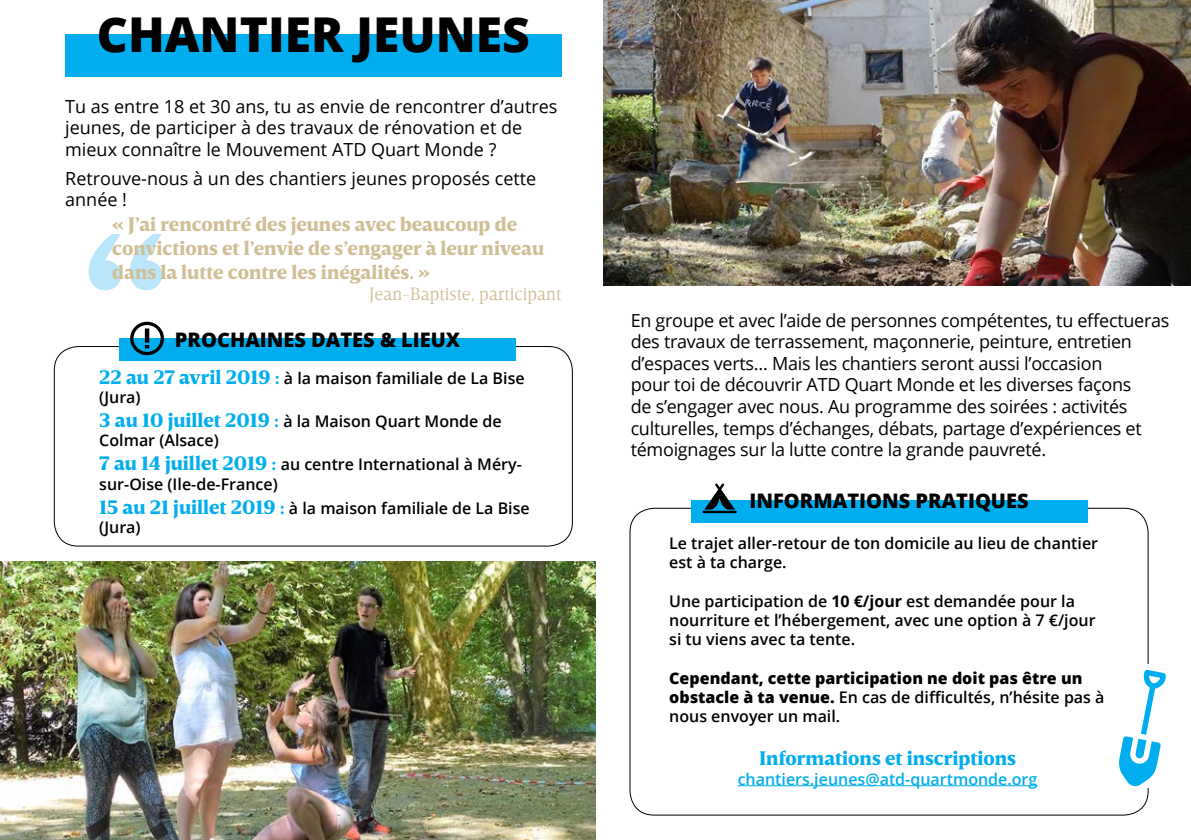
<style>
.page{position:relative;width:1191px;height:840px;background:#fff}
.page>*{position:absolute;margin:0;border:0;box-sizing:border-box;transform-origin:0 0}
.t1{font:800 48px "Open Sans";color:#000}
.t2{font:900 20px/24px "Breve Text";color:#d0be94}
.t3{font:800 20px "Open Sans";color:#000}
.t4{font:900 20px "Breve Text";color:#00aeef}
.t5{font:18px/21.6px "Open Sans";letter-spacing:-.015em;color:#000}
.t6{font:300 18px "Breve Text";color:#d0be94}
.t7{font:600 16px/19.2px "Open Sans";color:#000}
.t8{font:800 16px/19.2px "Open Sans";color:#000}
.t9{font:600 16px "Open Sans";color:#00aeef}
.s1{font-family:"Breve Text";font-weight:900;font-size:20px;color:#00aeef}
.s2{font-weight:700}
.s3{font-weight:600}
</style>
<div class="page">
<div style="left:65px;top:34px;width:496px;height:43px;background:#00aeef"></div>
<svg style="left:89px;top:234px;width:73px;height:56px"></svg>
<img style="left:0;top:561px;width:595px;height:278px">
<div style="left:119px;top:338px;width:397px;height:22px;background:#00aeef"></div>
<img style="left:603px;top:0;width:588px;height:285px">
<div style="left:690px;top:499px;width:397px;height:23px;background:#00aeef"></div>
<hr style="left:737px;top:784px;width:300px;height:1px;background:#00aeef">
<svg style="left:130px;top:321px;width:34px;height:34px"></svg>
<svg style="left:704px;top:483px;width:31px;height:26px"></svg>
<hr style="left:702px;top:510px;width:34px;height:3px;background:#000">
<svg style="left:1119px;top:669px;width:46px;height:118px"></svg>
<h1 class="t1" style="left:97px;top:-2px;width:434px">CHANTIER JEUNES</h1>
<p class="t5" style="left:65px;top:95px;width:494px">Tu as entre 18 et 30 ans, tu as envie de rencontrer d’autres jeunes, de participer à des travaux de rénovation et de mieux connaître le Mouvement ATD Quart Monde ?</p>
<p class="t5" style="left:65px;top:167px;width:472px">Retrouve-nous à un des chantiers jeunes proposés cette année !</p>
<p class="t2" style="left:112px;top:212px;width:433px">« J’ai rencontré des jeunes avec beaucoup de convictions et l’envie de s’engager à leur niveau dans la lutte contre les inégalités. »</p>
<p class="t6" style="left:369px;top:284px;width:194px">Jean-Baptiste, participant</p>
<p class="t3" style="left:175px;top:324px;width:287px">PROCHAINES DATES &amp; LIEUX</p>
<p class="t7" style="left:99px;top:368px;width:427px"><span class="s1">22 au 27 avril 2019 :</span> à la maison familiale de La Bise (Jura)</p>
<p class="t7" style="left:99px;top:411px;width:404px"><span class="s1">3 au 10 juillet 2019 :</span> à la Maison Quart Monde de<br>Colmar (Alsace)</p>
<p class="t7" style="left:99px;top:454px;width:424px"><span class="s1">7 au 14 juillet 2019 :</span> au centre International à Méry&shy;sur-Oise (Ile-de-France)</p>
<p class="t7" style="left:99px;top:497px;width:432px"><span class="s1">15 au 21 juillet 2019 :</span> à la maison familiale de La Bise (Jura)</p>
<p class="t5" style="left:630px;top:308px;width:540px">En groupe et avec l’aide de personnes compétentes, tu effectueras des travaux de terrassement, maçonnerie, peinture, entretien d’espaces verts… Mais les chantiers seront aussi l’occasion<br>pour toi de découvrir ATD Quart Monde et les diverses façons<br>de s’engager avec nous. Au programme des soirées : activités culturelles, temps d’échanges, débats, partage d’expériences et témoignages sur la lutte contre la grande pauvreté.</p>
<p class="t3" style="left:749px;top:485px;width:280px">INFORMATIONS PRATIQUES</p>
<p class="t7" style="left:669px;top:533px;width:430px">Le trajet aller-retour de ton domicile au lieu de chantier est à ta charge.</p>
<p class="t7" style="left:669px;top:590px;width:428px">Une participation de <span class="s2">10 €/jour</span> est demandée pour la nourriture et l’hébergement, avec une option à 7 €/jour si tu viens avec ta tente.</p>
<p class="t8" style="left:669px;top:667px;width:437px">Cependant, cette participation ne doit pas être un obstacle à ta venue. <span class="s3">En cas de difficultés, n’hésite pas à nous envoyer un mail.</span></p>
<p class="t4" style="left:759px;top:746px;width:258px">Informations et inscriptions</p>
<p class="t9" style="left:737px;top:767px;width:301px">chantiers.jeunes@atd-quartmonde.org</p>
</div>
